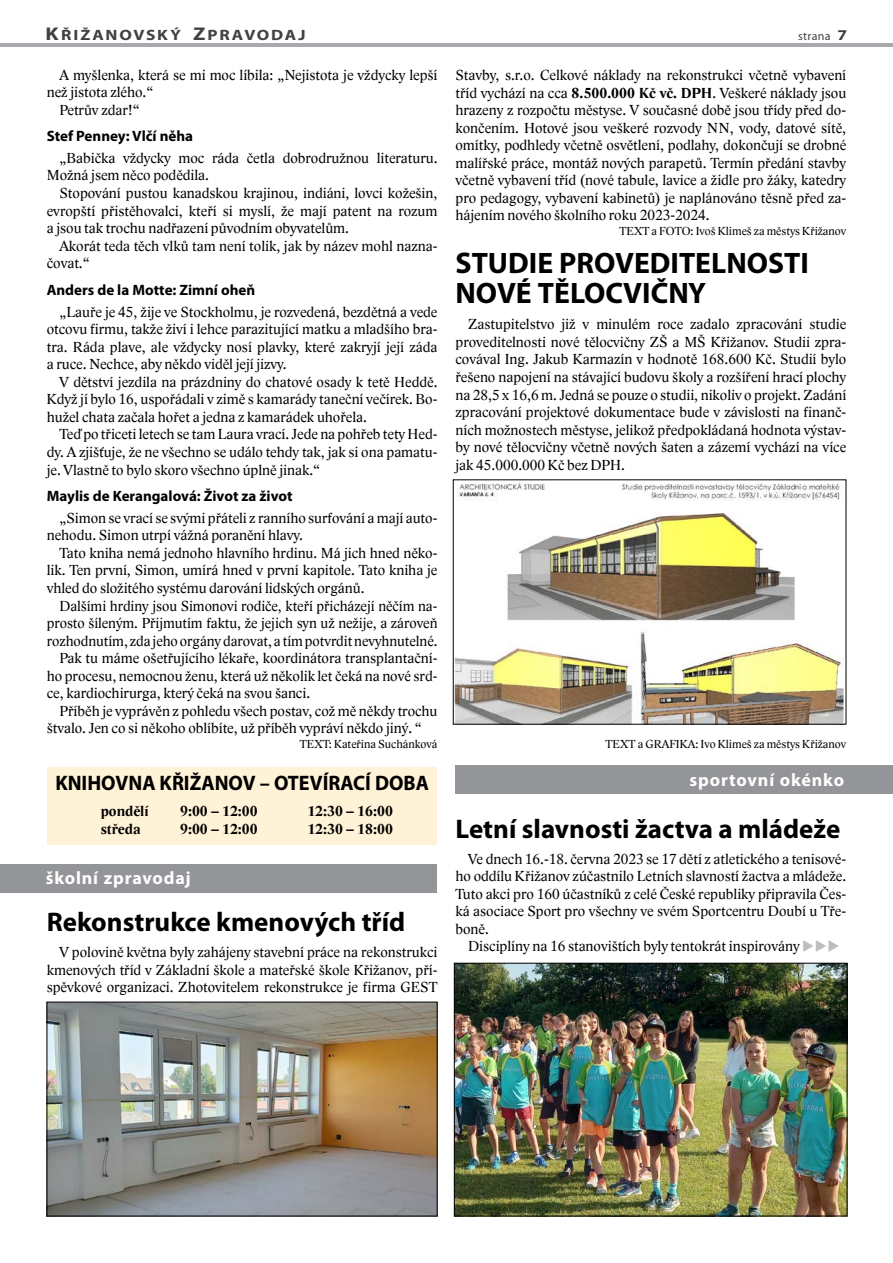
<style>
.page{position:relative;width:893px;height:1263px;background:#fff}
.page>*{position:absolute;margin:0;border:0;box-sizing:border-box;transform-origin:0 0}
.t1{font:29.7px/30px "Myriad Pro Bold SC990";color:#000}
.t2{font:700 27px "Myriad Pro";color:#000}
.t3{font:700 21px "Myriad Pro";color:#000;scale:.96 1}
.t4{font:700 18px "Myriad Pro";letter-spacing:.05em;color:#fff}
.t5{font:15px/17.5px "Lido STF";color:#000;text-align:justify}
.t6{font:700 15px "Myriad Pro";color:#000}
.t7{font:700 15px "Lido STF";color:#000}
.t8{font:15px "Myriad Pro Bold SC990";color:#414042;scale:1.16 1}
.t9{font:12px "Lido STF";color:#000}
.t10{font:12px "Myriad Pro";letter-spacing:.025em;color:#414042}
.s1{font-family:"Myriad Pro";font-weight:700;font-size:18.45px}
.s2{font-size:18.45px}
.s3{font-weight:700;font-size:15px}
.s4{font-weight:700}
.s5{font-size:30px}
.s6{color:#bcbec0}
</style>
<div class="page">
<div style="left:47px;top:767px;width:389px;height:78px;background:#fff3d7"></div>
<img style="left:49px;top:1004px;width:386px;height:210px">
<img style="left:455px;top:482px;width:389px;height:240px">
<div style="left:0;top:865px;width:437px;height:28px;background:#939598"></div>
<div style="left:455px;top:765px;width:438px;height:29px;background:#939598"></div>
<img style="left:456px;top:965px;width:389px;height:249px">
<div style="left:454px;top:963px;width:393px;height:253px;border:1px solid #000"></div>
<hr style="left:0;top:44px;width:893px;height:3px;background:#a7a9ac">
<p class="t8" style="left:46px;top:27px;width:53px"><span class="s1">K</span>ŘIŽANOVSKÝ</p>
<p class="t8" style="left:193px;top:27px;width:25px"><span class="s2">Z</span>PRAVODA</p>
<p class="t8" style="left:298px;top:27px;width:8px">J</p>
<p class="t10" style="left:798px;top:29px;width:51px">strana <span class="s3">7</span></p>
<p class="t5" style="left:60px;top:66px;width:379px">A myšlenka, která se mi moc líbila: „Nejistota je vždycky lepší</p>
<p class="t5" style="left:47px;top:83px;width:108px">než jistota zlého.“</p>
<p class="t5" style="left:60px;top:101px;width:82px">Petrův zdar!“</p>
<p class="t6" style="left:47px;top:128px;width:148px">Stef Penney: Vlčí něha</p>
<p class="t5" style="left:47px;top:149px;width:392px;text-indent:13px">„Babička vždycky moc ráda četla dobrodružnou literaturu.<br>Možná jsem něco podědila.</p>
<p class="t5" style="left:47px;top:184px;width:392px;text-indent:13px">Stopování pustou kanadskou krajinou, indiáni, lovci kožešin, evropští přistěhovalci, kteří si myslí, že mají patent na rozum a jsou tak trochu nadřazení původním obyvatelům.</p>
<p class="t5" style="left:47px;top:237px;width:392px;text-indent:13px">Akorát teda těch vlků tam není tolik, jak by název mohl nazna&shy;čovat.“</p>
<p class="t6" style="left:47px;top:281px;width:210px">Anders de la Motte: Zimní oheň</p>
<p class="t5" style="left:47px;top:303px;width:392px;text-indent:13px">„Lauře je 45, žije ve Stockholmu, je rozvedená, bezdětná a vede otcovu firmu, takže živí i lehce parazitující matku a mladšího bra&shy;tra. Ráda plave, ale vždycky nosí plavky, které zakryjí její záda a ruce. Nechce, aby někdo viděl její jizvy.</p>
<p class="t5" style="left:47px;top:373px;width:392px;text-indent:13px">V dětství jezdila na prázdniny do chatové osady k tetě Heddě.<br>Když jí bylo 16, uspořádali v zimě s kamarády taneční večírek. Bo&shy;hužel chata začala hořet a jedna z kamarádek uhořela.</p>
<p class="t5" style="left:47px;top:426px;width:392px;text-indent:13px">Teď po třiceti letech se tam Laura vrací. Jede na pohřeb tety Hed&shy;dy. A zjišťuje, že ne všechno se událo tehdy tak, jak si ona pamatu&shy;je. Vlastně to bylo skoro všechno úplně jinak.“</p>
<p class="t6" style="left:47px;top:488px;width:247px">Maylis de Kerangalová: Život za život</p>
<p class="t5" style="left:47px;top:509px;width:392px;text-indent:13px">„Simon se vrací se svými přáteli z ranního surfování a mají auto&shy;nehodu. Simon utrpí vážná poranění hlavy.</p>
<p class="t5" style="left:47px;top:544px;width:392px;text-indent:13px">Tato kniha nemá jednoho hlavního hrdinu. Má jich hned něko&shy;lik. Ten první, Simon, umírá hned v první kapitole. Tato kniha je vhled do složitého systému darování lidských orgánů.</p>
<p class="t5" style="left:60px;top:597px;width:379px">Dalšími hrdiny jsou Simonovi rodiče, kteří přicházejí něčím na-</p>
<p class="t5" style="left:47px;top:614px;width:392px">prosto šíleným. Přijmutím faktu, že jejich syn už nežije, a zároveň</p>
<p class="t5" style="left:47px;top:632px;width:392px">rozhodnutím, zda jeho orgány darovat, a tím potvrdit nevyhnutelné.</p>
<p class="t5" style="left:60px;top:650px;width:379px">Pak tu máme ošetřujícího lékaře, koordinátora transplantační-</p>
<p class="t5" style="left:47px;top:667px;width:392px">ho procesu, nemocnou ženu, která už několik let čeká na nové srd-</p>
<p class="t5" style="left:47px;top:685px;width:265px">ce, kardiochirurga, který čeká na svou šanci.</p>
<p class="t5" style="left:60px;top:702px;width:379px">Příběh je vyprávěn z pohledu všech postav, což mě někdy trochu</p>
<p class="t5" style="left:47px;top:720px;width:377px">štvalo. Jen co si někoho oblíbíte, už příběh vypráví někdo jiný. “</p>
<p class="t9" style="left:300px;top:737px;width:139px">TEXT: Kateřina Suchánková</p>
<h3 class="t3" style="left:55px;top:771px;width:376px">KN IHOVNA KŘIŽANOV – OTEVÍRACÍ DOBA</h3>
<p class="t7" style="left:101px;top:802px;width:49px">pondělí</p>
<p class="t7" style="left:180px;top:802px;width:79px">9:00 – 12:00</p>
<p class="t7" style="left:307px;top:802px;width:87px">12:30 – 16:00</p>
<p class="t7" style="left:101px;top:820px;width:41px">středa</p>
<p class="t7" style="left:180px;top:820px;width:79px">9:00 – 12:00</p>
<p class="t7" style="left:307px;top:820px;width:87px">12:30 – 18:00</p>
<p class="t4" style="left:46px;top:868px;width:147px">školní zpravodaj</p>
<h2 class="t2" style="left:47px;top:907px;width:360px">Rekonstrukce kmenových tříd</h2>
<p class="t5" style="left:47px;top:943px;width:392px;text-indent:13px">V polovině května byly zahájeny stavební práce na rekonstrukci kmenových tříd v Základní škole a mateřské škole Křižanov, pří&shy;spěvkové organizaci. Zhotovitelem rekonstrukce je firma GEST</p>
<p class="t5" style="left:455px;top:66px;width:392px">Stavby, s.r.o. Celkové náklady na rekonstrukci včetně vybavení tříd vychází na cca <span class="s4">8.500.000 Kč vč. DPH</span>. Veškeré náklady jsou hrazeny z rozpočtu městyse. V současné době jsou třídy před do&shy;končením. Hotové jsou veškeré rozvody NN, vody, datové sítě, omítky, podhledy včetně osvětlení, podlahy, dokončují se drobné malířské práce, montáž nových parapetů. Termín předání stavby včetně vybavení tříd (nové tabule, lavice a židle pro žáky, katedry pro pedagogy, vybavení kabinetů) je naplánováno těsně před za&shy;hájením nového školního roku 2023-2024.</p>
<p class="t9" style="left:619px;top:224px;width:228px">TEXT a FOTO: Ivoš Klimeš za městys Křižanov</p>
<h1 class="t1" style="left:455px;top:249px;width:355px"><span class="s5">S</span>TUDIE PROVEDITELNOSTI<br>NOVÉ TĚLOCVIČNY</h1>
<p class="t5" style="left:455px;top:316px;width:392px;text-indent:13px">Zastupitelstvo již v minulém roce zadalo zpracování studie proveditelnosti nové tělocvičny ZŠ a MŠ Křižanov. Studii zpra&shy;covával Ing. Jakub Karmazín v hodnotě 168.600 Kč. Studií bylo řešeno napojení na stávající budovu školy a rozšíření hrací plochy na 28,5 x 16,6 m. Jedná se pouze o studii, nikoliv o projekt. Zadání zpracování projektové dokumentace bude v závislosti na finanč&shy;ních možnostech městyse, jelikož předpokládaná hodnota výstav&shy;by nové tělocvičny včetně nových šaten a zázemí vychází na více jak 45.000.000 Kč bez DPH.</p>
<p class="t9" style="left:606px;top:736px;width:242px">TEXT a GRAFIKA: Ivo Klimeš za městys Křižanov</p>
<p class="t4" style="left:689px;top:769px;width:156px">sportovní okénko</p>
<h2 class="t2" style="left:455px;top:813px;width:386px">Letní slavnosti žactva a mládeže</h2>
<p class="t5" style="left:455px;top:850px;width:392px;text-indent:13px">Ve dnech 16.-18. června 2023 se 17 dětí z atletického a tenisové&shy;ho oddílu Křižanov zúčastnilo Letních slavností žactva a mládeže.<br>Tuto akci pro 160 účastníků z celé České republiky připravila Čes&shy;ká asociace Sport pro všechny ve svém Sportcentru Doubí u Tře&shy;boně.</p>
<p class="t5" style="left:468px;top:938px;width:373px">Disciplíny na 16 stanovištích byly tentokrát inspirovány <span class="s6">◆◆◆</span></p>
</div>
